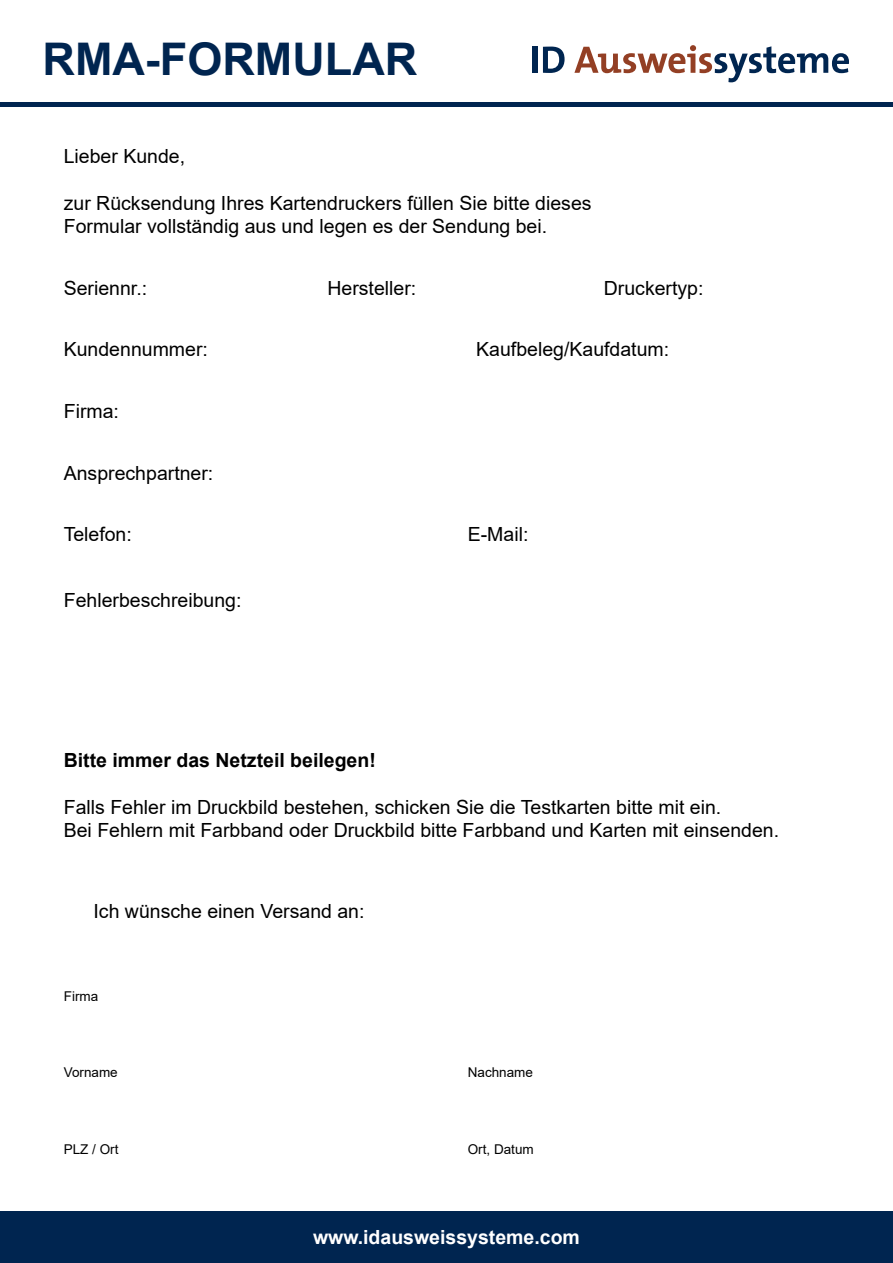
<style>
.page{position:relative;width:893px;height:1263px;background:#fff}
.page>*{position:absolute;margin:0;border:0;box-sizing:border-box;transform-origin:0 0}
.t1{font:700 45px "Arial";color:#002550}
.t2{font:19.5px/23.4px "Arial";color:#000}
.t3{font:700 19.5px "Arial";color:#000}
.t4{font:700 19.5px "Arial";color:#fff}
.t5{font:13.5px "Arial";color:#000}
</style>
<div class="page">
<div style="left:0;top:1212px;width:893px;height:51px;background:#002550"></div>
<hr style="left:0;top:102px;width:893px;height:4px;background:#002550">
<div style="left:533px;top:47px;width:5px;height:26px;background:#002550"></div>
<svg style="left:543px;top:47px;width:22px;height:26px"></svg>
<svg style="left:574px;top:45px;width:275px;height:37px"></svg>
<h1 class="t1" style="left:43px;top:28px;width:376px">RMA-FORMULAR</h1>
<p class="t2" style="left:64px;top:144px;width:123px">Lieber Kunde,</p>
<p class="t2" style="left:64px;top:191px;width:529px">zur Rücksendung Ihres Kartendruckers füllen Sie bitte dieses<br>Formular vollständig aus und legen es der Sendung bei.</p>
<p class="t2" style="left:64px;top:276px;width:85px">Seriennr.:</p>
<p class="t2" style="left:327px;top:276px;width:90px">Hersteller:</p>
<p class="t2" style="left:604px;top:276px;width:101px">Druckertyp:</p>
<p class="t2" style="left:64px;top:338px;width:146px">Kundennummer:</p>
<p class="t2" style="left:476px;top:338px;width:194px">Kaufbeleg/Kaufdatum:</p>
<p class="t2" style="left:64px;top:399px;width:57px">Firma:</p>
<p class="t2" style="left:64px;top:461px;width:151px">Ansprechpartner:</p>
<p class="t2" style="left:64px;top:523px;width:70px">Telefon:</p>
<p class="t2" style="left:468px;top:523px;width:62px">E-Mail:</p>
<p class="t2" style="left:64px;top:589px;width:179px">Fehlerbeschreibung:</p>
<p class="t3" style="left:64px;top:746px;width:314px">Bitte immer das Netzteil beilegen!</p>
<p class="t2" style="left:64px;top:795px;width:717px">Falls Fehler im Druckbild bestehen, schicken Sie die Testkarten bitte mit ein.<br>Bei Fehlern mit Farbband oder Druckbild bitte Farbband und Karten mit einsenden.</p>
<p class="t2" style="left:94px;top:899px;width:273px">Ich wünsche einen Versand an:</p>
<p class="t5" style="left:64px;top:987px;width:36px">Firma</p>
<p class="t5" style="left:64px;top:1063px;width:56px">Vorname</p>
<p class="t5" style="left:468px;top:1063px;width:67px">Nachname</p>
<p class="t5" style="left:64px;top:1140px;width:56px">PLZ / Ort</p>
<p class="t5" style="left:468px;top:1140px;width:68px">Ort, Datum</p>
<p class="t4" style="left:313px;top:1223px;width:268px">www.idausweissysteme.com</p>
</div>
